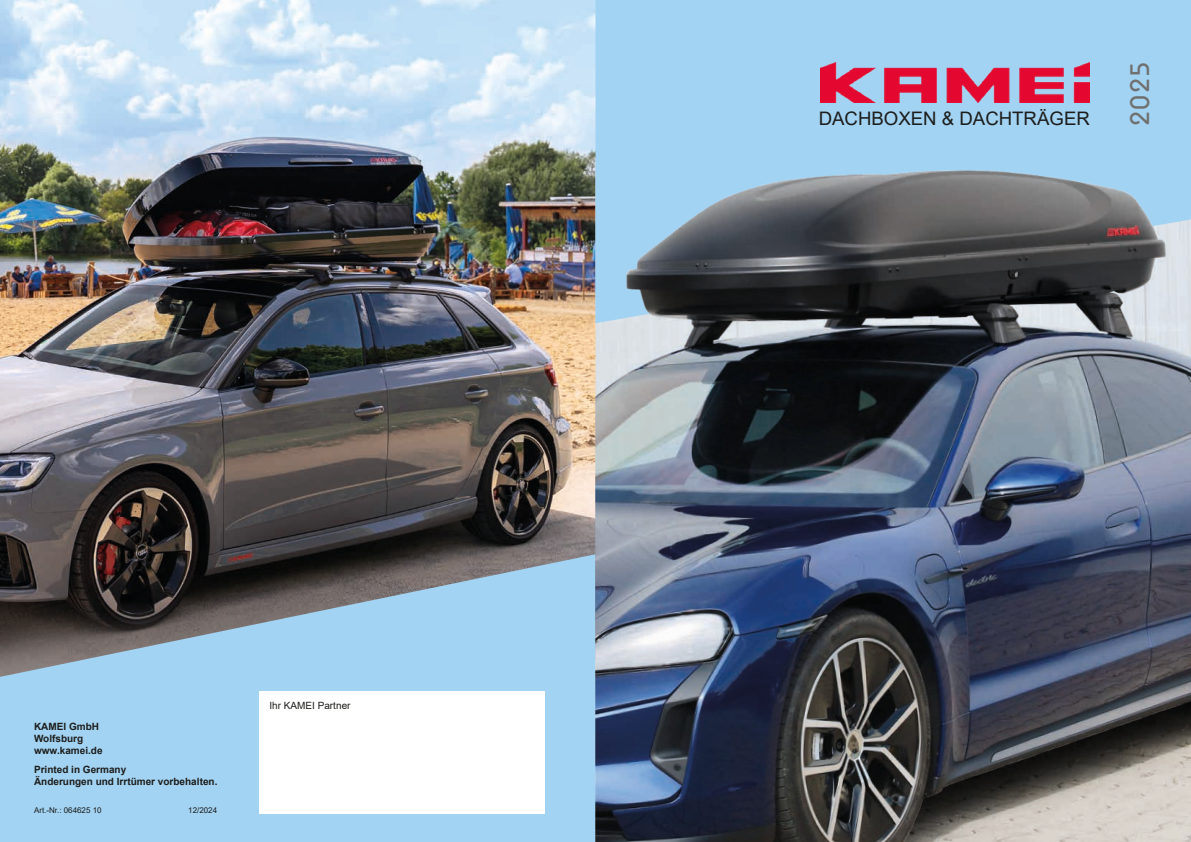
<style>
.page{position:relative;width:1191px;height:842px;background:#fff}
.page>*{position:absolute;margin:0;border:0;box-sizing:border-box;transform-origin:0 0}
.t1{font:24.5px "Belgium";color:#70706f}
.t2{font:18.6px "Arial";color:#1d1d1b}
.t3{font:700 10px/12px "Arial";color:#1d1d1b}
.t4{font:10px "Arial";color:#1d1d1b}
.t5{font:8px "Arial";color:#1d1d1b}
</style>
<div class="page">
<img style="left:0;top:0;width:595px;height:554px">
<svg style="left:0;top:554px;width:595px;height:288px;background:#89aac1"></svg>
<div style="left:259px;top:692px;width:285px;height:122px;background:#fff"></div>
<img style="left:595px;top:323px;width:596px;height:519px">
<svg style="left:595px;top:0;width:596px;height:323px;background:#84a1b5"></svg>
<img style="left:820px;top:63px;width:269px;height:40px">
<p class="t3" style="left:34px;top:720px;width:70px">KAMEI GmbH<br>Wolfsburg www.kamei.de</p>
<p class="t3" style="left:34px;top:763px;width:185px">Printed in Germany<br>Änderungen und Irrtümer vorbehalten.</p>
<p class="t5" style="left:34px;top:804px;width:69px">Art.-Nr.: 064625 10</p>
<p class="t5" style="left:188px;top:804px;width:30px">12/2024</p>
<p class="t4" style="left:269px;top:698px;width:83px">Ihr KAMEI Partner</p>
<h2 class="t2" style="left:818px;top:106px;width:273px">DACHBOXEN &amp; DACHTRÄGER</h2>
<h1 class="t1" style="left:1123px;top:126px;width:66px;rotate:-90deg">2025</h1>
</div>
